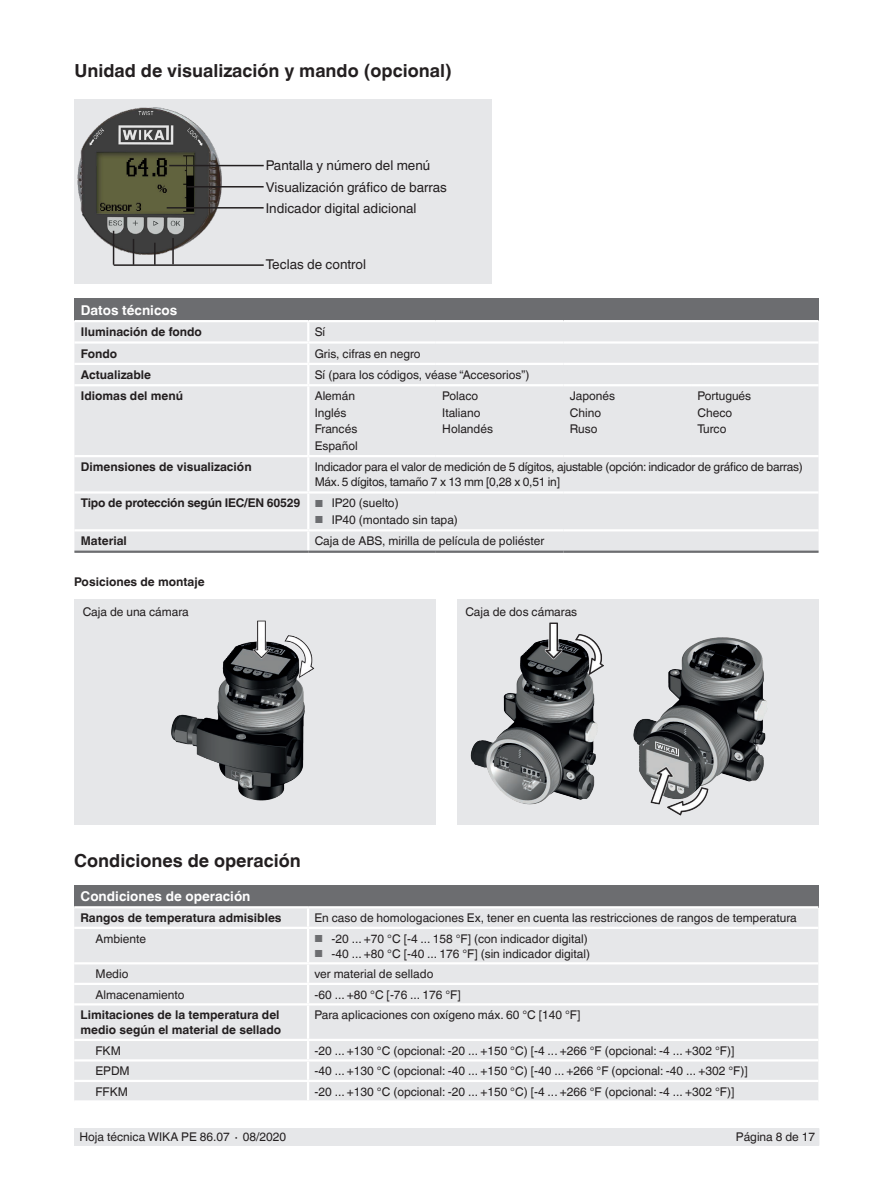
<style>
.page{position:relative;width:893px;height:1188px;background:#fff}
.page>*{position:absolute;margin:0;border:0;box-sizing:border-box;transform-origin:0 0}
.t1{font:700 18px "Helvetica World";color:#231f20}
.t2{font:13.5px "Helvetica World";color:#231f20}
.t3{font:700 13.5px "Helvetica World";color:#fff}
.t4{font:12px/16.5px "Helvetica World";color:#231f20}
.t5{font:700 12px/15px "Helvetica World";color:#231f20}
.t6{font:12px/15px "Helvetica World";letter-spacing:-.02em;color:#231f20}
.t7{font:700 12px "Helvetica World";letter-spacing:-.02em;color:#231f20}
.s1{font-weight:400;font-size:10.2px;color:#6c6d70}
.s2{font-weight:400}
.s3{font-size:10.2px;color:#6c6d70}
</style>
<div class="page">
<div style="left:75px;top:1128px;width:744px;height:17px;background:#e6e7e9"></div>
<div style="left:74px;top:599px;width:362px;height:226px;background:#e6e7e9"></div>
<div style="left:457px;top:599px;width:361px;height:225px;background:#e6e7e9"></div>
<img style="left:171px;top:621px;width:144px;height:180px">
<img style="left:470px;top:622px;width:297px;height:194px">
<div style="left:74px;top:885px;width:744px;height:22px;background:#6c6d70"></div>
<div style="left:74px;top:908px;width:744px;height:192px;background:#e6e7e9"></div>
<hr style="left:74px;top:906px;width:234px;height:2px;background:#fff">
<hr style="left:308px;top:906px;width:510px;height:2px;background:#fff">
<svg style="left:307px;top:908px;width:2px;height:19px"></svg>
<hr style="left:74px;top:927px;width:234px;height:2px;background:#fff">
<hr style="left:308px;top:927px;width:510px;height:2px;background:#fff">
<hr style="left:307px;top:929px;width:2px;height:33px;background:#fff">
<hr style="left:74px;top:962px;width:234px;height:2px;background:#fff">
<hr style="left:308px;top:962px;width:510px;height:2px;background:#fff">
<hr style="left:74px;top:983px;width:234px;height:2px;background:#fff">
<hr style="left:308px;top:983px;width:510px;height:2px;background:#fff">
<svg style="left:307px;top:964px;width:2px;height:39px"></svg>
<hr style="left:74px;top:1003px;width:234px;height:3px;background:#fff">
<hr style="left:308px;top:1003px;width:510px;height:3px;background:#fff">
<hr style="left:307px;top:1006px;width:2px;height:33px;background:#fff">
<hr style="left:74px;top:1039px;width:234px;height:2px;background:#fff">
<hr style="left:308px;top:1039px;width:510px;height:2px;background:#fff">
<hr style="left:74px;top:1059px;width:234px;height:3px;background:#fff">
<hr style="left:308px;top:1059px;width:510px;height:3px;background:#fff">
<hr style="left:74px;top:1080px;width:234px;height:2px;background:#fff">
<hr style="left:308px;top:1080px;width:510px;height:2px;background:#fff">
<svg style="left:307px;top:1041px;width:2px;height:59px"></svg>
<div style="left:74px;top:99px;width:418px;height:184px;background:#e6e7e9"></div>
<img style="left:77px;top:107px;width:146px;height:148px">
<hr style="left:167px;top:207px;width:97px;height:2px;background:#231f20">
<hr style="left:169px;top:165px;width:95px;height:1px;background:#231f20">
<hr style="left:114px;top:264px;width:150px;height:2px;background:#231f20">
<hr style="left:172px;top:238px;width:2px;height:26px;background:#231f20">
<hr style="left:154px;top:243px;width:2px;height:22px;background:#231f20">
<svg style="left:133px;top:239px;width:1px;height:26px"></svg>
<hr style="left:113px;top:231px;width:1px;height:34px;background:#231f20">
<hr style="left:187px;top:186px;width:77px;height:2px;background:#231f20">
<div style="left:74px;top:299px;width:745px;height:22px;background:#6c6d70"></div>
<div style="left:74px;top:322px;width:745px;height:229px;background:#e6e7e9"></div>
<hr style="left:74px;top:320px;width:234px;height:2px;background:#fff">
<hr style="left:308px;top:320px;width:128px;height:2px;background:#fff">
<hr style="left:436px;top:320px;width:127px;height:2px;background:#fff">
<hr style="left:563px;top:320px;width:128px;height:2px;background:#fff">
<hr style="left:691px;top:320px;width:128px;height:2px;background:#fff">
<hr style="left:74px;top:341px;width:234px;height:3px;background:#fff">
<hr style="left:308px;top:341px;width:128px;height:3px;background:#fff">
<hr style="left:436px;top:341px;width:127px;height:3px;background:#fff">
<hr style="left:563px;top:341px;width:128px;height:3px;background:#fff">
<hr style="left:691px;top:341px;width:128px;height:3px;background:#fff">
<hr style="left:74px;top:363px;width:234px;height:2px;background:#fff">
<hr style="left:308px;top:363px;width:128px;height:2px;background:#fff">
<svg style="left:307px;top:322px;width:2px;height:62px"></svg>
<hr style="left:436px;top:363px;width:127px;height:2px;background:#fff">
<hr style="left:563px;top:363px;width:128px;height:2px;background:#fff">
<hr style="left:691px;top:363px;width:128px;height:2px;background:#fff">
<hr style="left:74px;top:384px;width:234px;height:2px;background:#fff">
<hr style="left:308px;top:384px;width:128px;height:2px;background:#fff">
<hr style="left:307px;top:386px;width:2px;height:69px;background:#fff">
<hr style="left:436px;top:384px;width:127px;height:2px;background:#fff">
<hr style="left:563px;top:384px;width:128px;height:2px;background:#fff">
<hr style="left:691px;top:384px;width:128px;height:2px;background:#fff">
<hr style="left:74px;top:455px;width:234px;height:2px;background:#fff">
<hr style="left:308px;top:455px;width:128px;height:2px;background:#fff">
<hr style="left:307px;top:457px;width:2px;height:34px;background:#fff">
<hr style="left:436px;top:455px;width:127px;height:2px;background:#fff">
<hr style="left:563px;top:455px;width:128px;height:2px;background:#fff">
<hr style="left:691px;top:455px;width:128px;height:2px;background:#fff">
<hr style="left:74px;top:491px;width:234px;height:3px;background:#fff">
<hr style="left:308px;top:491px;width:128px;height:3px;background:#fff">
<hr style="left:307px;top:494px;width:2px;height:35px;background:#fff">
<hr style="left:436px;top:491px;width:127px;height:3px;background:#fff">
<hr style="left:563px;top:491px;width:128px;height:3px;background:#fff">
<hr style="left:691px;top:491px;width:128px;height:3px;background:#fff">
<hr style="left:74px;top:529px;width:234px;height:2px;background:#fff">
<hr style="left:308px;top:529px;width:128px;height:2px;background:#fff">
<hr style="left:307px;top:531px;width:2px;height:20px;background:#fff">
<hr style="left:436px;top:529px;width:127px;height:2px;background:#fff">
<hr style="left:563px;top:529px;width:128px;height:2px;background:#fff">
<hr style="left:691px;top:529px;width:128px;height:2px;background:#fff">
<hr style="left:74px;top:551px;width:234px;height:2px;background:#6c6d70">
<hr style="left:308px;top:551px;width:128px;height:2px;background:#6c6d70">
<hr style="left:436px;top:551px;width:127px;height:2px;background:#6c6d70">
<hr style="left:563px;top:551px;width:128px;height:2px;background:#6c6d70">
<hr style="left:691px;top:551px;width:128px;height:2px;background:#6c6d70">
<h1 class="t1" style="left:74px;top:60px;width:379px">Unidad de visualización y mando (opcional)</h1>
<p class="t2" style="left:266px;top:157px;width:166px">Pantalla y número del menú</p>
<p class="t2" style="left:266px;top:200px;width:152px">Indicador digital adicional</p>
<p class="t2" style="left:266px;top:179px;width:183px">Visualización gráfico de barras</p>
<p class="t2" style="left:266px;top:256px;width:102px">Teclas de control</p>
<p class="t3" style="left:81px;top:302px;width:98px">Datos técnicos</p>
<p class="t5" style="left:81px;top:324px;width:123px">Iluminación de fondo</p>
<p class="t4" style="left:315px;top:324px;width:12px">Sí</p>
<p class="t5" style="left:81px;top:346px;width:38px">Fondo</p>
<p class="t4" style="left:315px;top:345px;width:107px">Gris, cifras en negro</p>
<p class="t5" style="left:81px;top:367px;width:72px">Actualizable</p>
<p class="t4" style="left:315px;top:366px;width:216px">Sí (para los códigos, véase “Accesorios”)</p>
<p class="t5" style="left:81px;top:389px;width:104px">Idiomas del menú</p>
<p class="t4" style="left:315px;top:388px;width:45px">Alemán<br>Inglés<br>Francés<br>Español</p>
<p class="t4" style="left:442px;top:388px;width:52px">Polaco<br>Italiano<br>Holandés</p>
<p class="t4" style="left:570px;top:388px;width:47px">Japonés<br>Chino<br>Ruso</p>
<p class="t4" style="left:697px;top:388px;width:55px">Portugués<br>Checo<br>Turco</p>
<p class="t5" style="left:81px;top:459px;width:172px">Dimensiones de visualización</p>
<p class="t6" style="left:315px;top:459px;width:490px">Indicador para el valor de medición de 5 dígitos, ajustable (opción: indicador de gráfico de barras)<br>Máx. 5 dígitos, tamaño 7 x 13 mm [0,28 x 0,51 in]</p>
<p class="t7" style="left:81px;top:496px;width:319px">Tipo de protección según IEC/EN 60529 <span class="s1">■</span> <span class="s2">IP20 (suelto)</span></p>
<p class="t4" style="left:315px;top:512px;width:145px"><span class="s3">■</span> IP40 (montado sin tapa)</p>
<p class="t5" style="left:81px;top:534px;width:48px">Material</p>
<p class="t4" style="left:315px;top:533px;width:231px">Caja de ABS, mirilla de película de poliéster</p>
<p class="t5" style="left:74px;top:575px;width:132px">Posiciones de montaje</p>
<p class="t4" style="left:83px;top:604px;width:108px">Caja de una cámara</p>
<p class="t4" style="left:465px;top:604px;width:113px">Caja de dos cámaras</p>
<h1 class="t1" style="left:74px;top:850px;width:228px">Condiciones de operación</h1>
<p class="t3" style="left:81px;top:888px;width:171px">Condiciones de operación</p>
<p class="t5" style="left:81px;top:911px;width:202px">Rangos de temperatura admisibles</p>
<p class="t4" style="left:314px;top:910px;width:484px">En caso de homologaciones Ex, tener en cuenta las restricciones de rangos de temperatura</p>
<p class="t4" style="left:95px;top:930px;width:52px">Ambiente</p>
<p class="t4" style="left:314px;top:930px;width:275px"><span class="s3">■</span> -20 ... +70 °C [-4 ... 158 °F] (con indicador digital)</p>
<p class="t4" style="left:314px;top:945px;width:277px"><span class="s3">■</span> -40 ... +80 °C [-40 ... 176 °F] (sin indicador digital)</p>
<p class="t4" style="left:95px;top:966px;width:35px">Medio</p>
<p class="t4" style="left:314px;top:966px;width:120px">ver material de sellado</p>
<p class="t4" style="left:95px;top:986px;width:91px">Almacenamiento</p>
<p class="t4" style="left:314px;top:986px;width:148px">-60 ... +80 °C [-76 ... 176 °F]</p>
<p class="t5" style="left:81px;top:1008px;width:202px">Limitaciones de la temperatura del medio según el material de sellado</p>
<p class="t4" style="left:314px;top:1007px;width:267px">Para aplicaciones con oxígeno máx. 60 °C [140 °F]</p>
<p class="t4" style="left:95px;top:1043px;width:27px">FKM</p>
<p class="t4" style="left:314px;top:1043px;width:421px">-20 ... +130 °C (opcional: -20 ... +150 °C) [-4 ... +266 °F (opcional: -4 ... +302 °F)]</p>
<p class="t4" style="left:95px;top:1063px;width:36px">EPDM</p>
<p class="t4" style="left:314px;top:1063px;width:435px">-40 ... +130 °C (opcional: -40 ... +150 °C) [-40 ... +266 °F (opcional: -40 ... +302 °F)]</p>
<p class="t4" style="left:95px;top:1084px;width:34px">FFKM</p>
<p class="t4" style="left:314px;top:1084px;width:421px">-20 ... +130 °C (opcional: -20 ... +150 °C) [-4 ... +266 °F (opcional: -4 ... +302 °F)]</p>
<p class="t4" style="left:80px;top:1129px;width:208px">Hoja técnica WIKA PE 86.07 ∙ 08/2020</p>
<p class="t4" style="left:736px;top:1129px;width:81px">Página 8 de 17</p>
</div>
